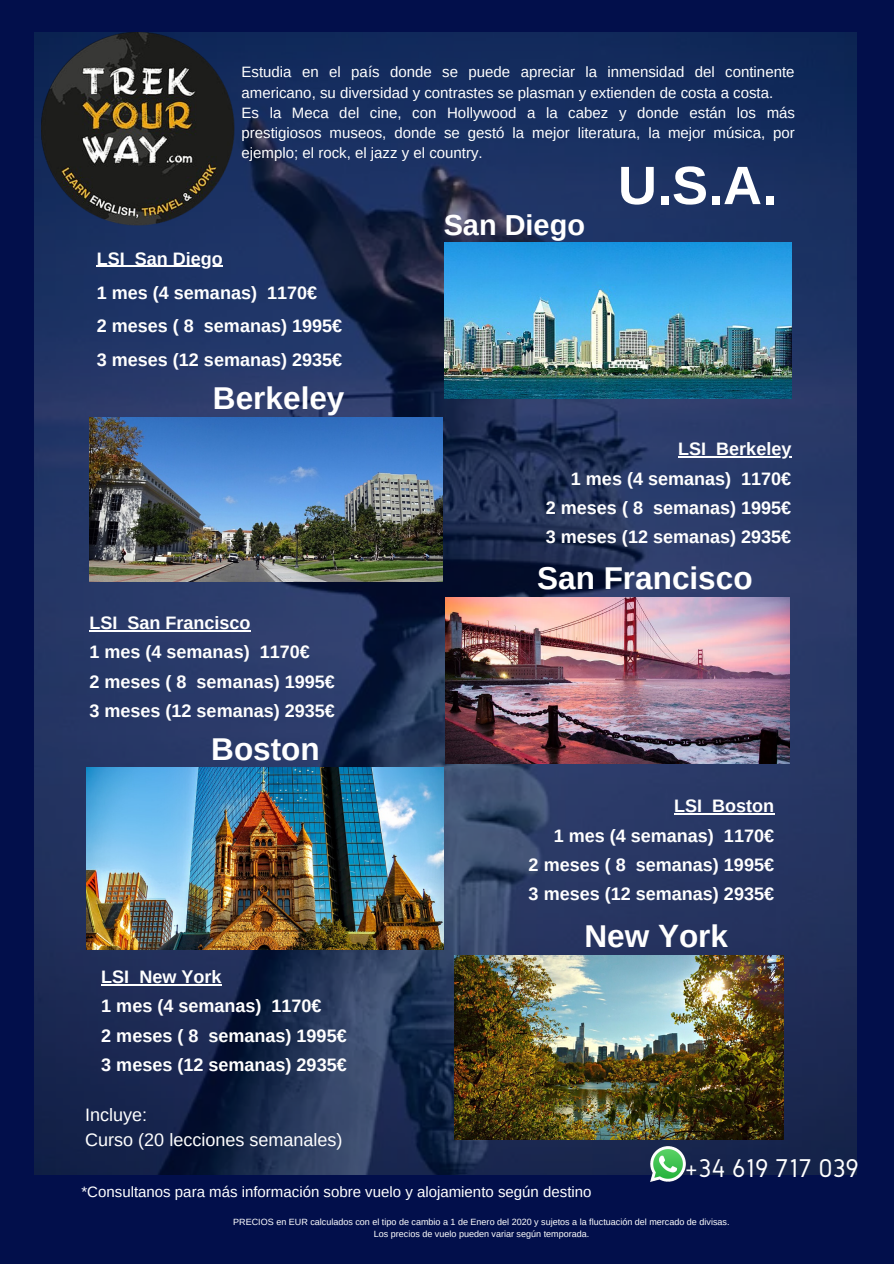
<style>
.page{position:relative;width:894px;height:1264px;background:#fff}
.page>*{position:absolute;margin:0;border:0;box-sizing:border-box;transform-origin:0 0}
.t1{font:700 54px "Arimo";color:#fff}
.t2{font:700 31.5px "Arimo";color:#fff}
.t3{font:700 28.95px "Arimo";color:#fff}
.t4{font:26.7px "Gidole";color:#fff}
.t5{font:700 18px/29.2px "Arimo";color:#fff}
.t6{font:18px/24.8px "Arimo";color:#fff}
.t7{font:15px/20.2px "Arimo";color:#fff}
.t8{font:9px/12.5px "Arimo";color:#fff;text-align:center}
</style>
<div class="page">
<div style="left:0;top:0;width:893px;height:1263px;background:#020f4b"></div>
<img style="left:34px;top:32px;width:822px;height:1142px">
<img style="left:41px;top:32px;width:193px;height:193px">
<img style="left:444px;top:242px;width:347px;height:157px">
<img style="left:89px;top:417px;width:353px;height:164px">
<img style="left:445px;top:597px;width:344px;height:166px">
<img style="left:87px;top:768px;width:357px;height:181px">
<img style="left:454px;top:955px;width:329px;height:184px">
<svg style="left:678px;top:456px;width:38px;height:1px"></svg>
<hr style="left:716px;top:456px;width:75px;height:1px;background:#fff">
<svg style="left:97px;top:266px;width:38px;height:1px"></svg>
<hr style="left:135px;top:266px;width:88px;height:1px;background:#fff">
<svg style="left:674px;top:813px;width:38px;height:1px"></svg>
<hr style="left:712px;top:813px;width:62px;height:1px;background:#fff">
<svg style="left:89px;top:630px;width:38px;height:1px"></svg>
<hr style="left:127px;top:630px;width:124px;height:1px;background:#fff">
<svg style="left:101px;top:984px;width:38px;height:1px"></svg>
<hr style="left:139px;top:984px;width:82px;height:1px;background:#fff">
<img style="left:649px;top:1144px;width:37px;height:38px">
<p class="t7" style="left:241px;top:62px;width:555px">Estudia en el país donde se puede apreciar la inmensidad del continente americano, su diversidad y contrastes se plasman y extienden de costa a costa.<br>Es la Meca del cine, con Hollywood a la cabez y donde están los más prestigiosos museos, donde se gestó la mejor literatura, la mejor música, por ejemplo; el rock, el jazz y el country.</p>
<p class="t5" style="left:97px;top:242px;width:247px;line-height:33.8px">LSI San Diego<br>1 mes (4 semanas) 1170€<br>2 meses ( 8 semanas) 1995€<br>3 meses (12 semanas) 2935€</p>
<h2 class="t2" style="left:213px;top:381px;width:133px">Berkeley</h2>
<p class="t5" style="left:89px;top:608px;width:247px">LSI San Francisco<br>1 mes (4 semanas) 1170€<br>2 meses ( 8 semanas) 1995€<br>3 meses (12 semanas) 2935€</p>
<h2 class="t2" style="left:211px;top:731px;width:110px">Boston</h2>
<h3 class="t3" style="left:443px;top:208px;width:143px">San Diego</h3>
<h1 class="t1" style="left:617px;top:155px;width:160px">U.S.A.</h1>
<p class="t5" style="left:545px;top:434px;width:247px;text-align:right">LSI Berkeley<br>1 mes (4 semanas) 1170€<br>2 meses ( 8 semanas) 1995€<br>3 meses (12 semanas) 2935€</p>
<h2 class="t2" style="left:537px;top:560px;width:217px">San Francisco</h2>
<p class="t5" style="left:528px;top:791px;width:247px;text-align:right">LSI Boston<br>1 mes (4 semanas) 1170€<br>2 meses ( 8 semanas) 1995€<br>3 meses (12 semanas) 2935€</p>
<h2 class="t2" style="left:584px;top:918px;width:145px">New York</h2>
<p class="t5" style="left:101px;top:962px;width:247px">LSI New York<br>1 mes (4 semanas) 1170€<br>2 meses ( 8 semanas) 1995€<br>3 meses (12 semanas) 2935€</p>
<p class="t6" style="left:85px;top:1102px;width:259px">Incluye:<br>Curso (20 lecciones semanales)</p>
<p class="t7" style="left:81px;top:1181px;width:511px">*Consultanos para más información sobre vuelo y alojamiento según destino</p>
<p class="t8" style="left:233px;top:1215px;width:497px">PRECIOS en EUR calculados con el tipo de cambio a 1 de Enero del 2020 y sujetos a la fluctuación del mercado de divisas.<br>Los precios de vuelo pueden variar según temporada.</p>
<h3 class="t4" style="left:684px;top:1153px;width:176px">+34 619 717 039</h3>
</div>
